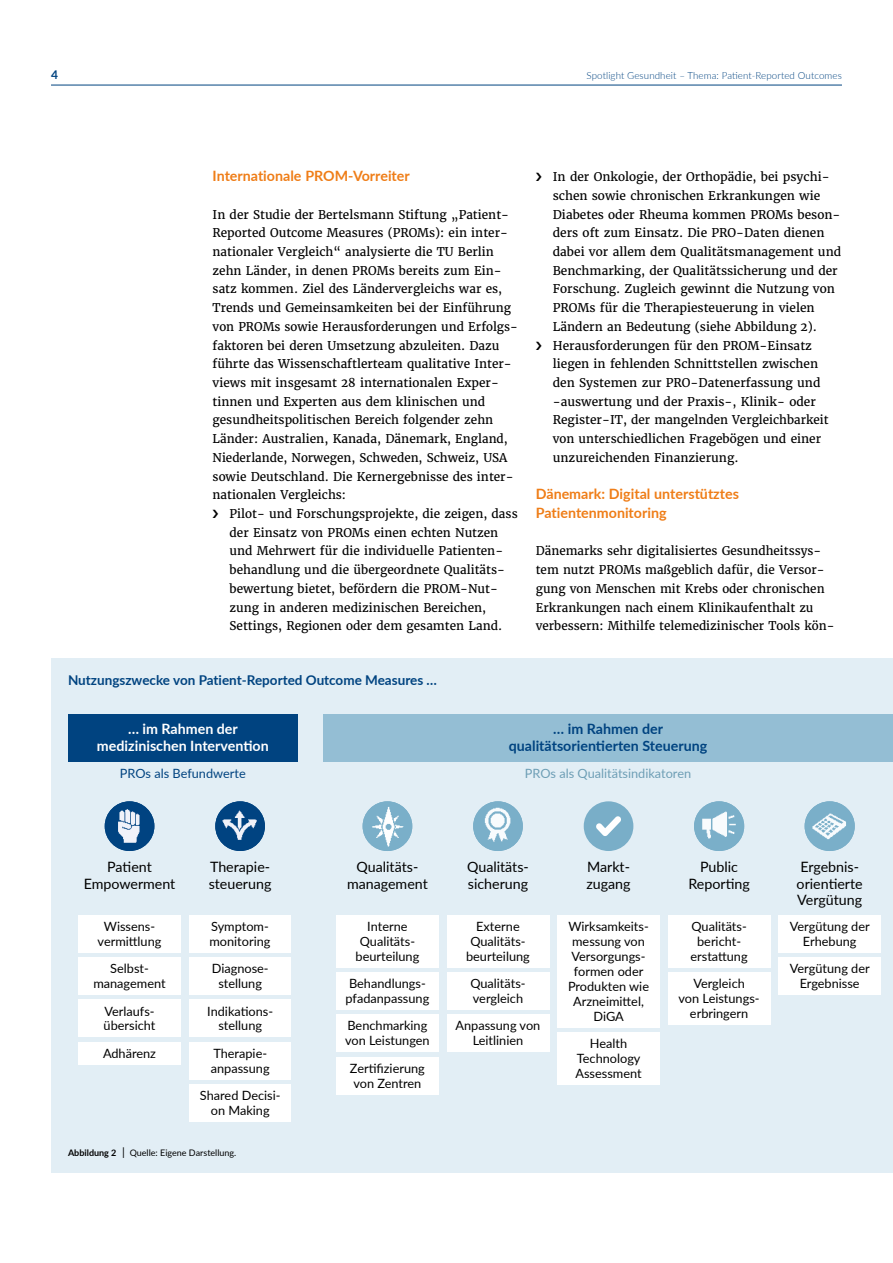
<style>
.page{position:relative;width:893px;height:1263px;background:#fff}
.page>*{position:absolute;margin:0;border:0;box-sizing:border-box;transform-origin:0 0}
.t1{font:14.25px/16.5px "Lato";color:#000}
.t2{font:700 14.25px/18.8px "Lato";color:#ef7d17}
.t3{font:700 14.25px/17.1px "Lato";color:#004380;text-align:center}
.t4{font:700 14.25px/17.1px "Lato";color:#fff;text-align:center}
.t5{font:700 13.5px "Lato";color:#004380}
.t6{font:12.75px/15px "Lato";color:#000;text-align:center}
.t7{font:12.75px "Lato";color:#6d9eb5}
.t8{font:12.75px "Lato";color:#004380}
.t9{font:12px/18.8px "Merriweather";color:#000}
.t10{font:700 12px "Lato";color:#004380}
.t11{font:300 9.75px "Lato";letter-spacing:.01em;color:#004380}
.t12{font:9px "Lato";color:#000}
.s1{font-weight:700}
.s2{font-size:11.25px}
</style>
<div class="page">
<hr style="left:51px;top:85px;width:791px;height:1px;background:#004380">
<div style="left:51px;top:658px;width:842px;height:515px;background:#e2eef5"></div>
<div style="left:79px;top:915px;width:102px;height:38px;background:#fff"></div>
<div style="left:79px;top:957px;width:102px;height:38px;background:#fff"></div>
<div style="left:79px;top:999px;width:102px;height:38px;background:#fff"></div>
<div style="left:79px;top:1041px;width:102px;height:23px;background:#fff"></div>
<img style="left:105px;top:801px;width:49px;height:50px;border-radius:25px">
<div style="left:189px;top:915px;width:102px;height:38px;background:#fff"></div>
<div style="left:189px;top:957px;width:102px;height:38px;background:#fff"></div>
<div style="left:189px;top:999px;width:102px;height:38px;background:#fff"></div>
<div style="left:189px;top:1041px;width:102px;height:38px;background:#fff"></div>
<div style="left:189px;top:1084px;width:102px;height:38px;background:#fff"></div>
<img style="left:215px;top:801px;width:50px;height:50px;border-radius:25px">
<div style="left:447px;top:915px;width:102px;height:53px;background:#fff"></div>
<div style="left:447px;top:972px;width:102px;height:38px;background:#fff"></div>
<div style="left:447px;top:1014px;width:102px;height:38px;background:#fff"></div>
<img style="left:473px;top:801px;width:50px;height:50px;border-radius:25px">
<div style="left:668px;top:915px;width:102px;height:53px;background:#fff"></div>
<div style="left:668px;top:972px;width:102px;height:53px;background:#fff"></div>
<div style="left:779px;top:915px;width:102px;height:38px;background:#fff"></div>
<div style="left:779px;top:957px;width:102px;height:38px;background:#fff"></div>
<img style="left:694px;top:801px;width:50px;height:50px;border-radius:25px">
<img style="left:805px;top:801px;width:50px;height:50px;border-radius:25px">
<div style="left:557px;top:915px;width:103px;height:113px;background:#fff"></div>
<div style="left:557px;top:1032px;width:103px;height:53px;background:#fff"></div>
<div style="left:584px;top:801px;width:49px;height:50px;background:#79aec8;border-radius:50%"></div>
<svg style="left:596px;top:816px;width:25px;height:20px"></svg>
<div style="left:336px;top:915px;width:102px;height:53px;background:#fff"></div>
<div style="left:336px;top:1014px;width:102px;height:38px;background:#fff"></div>
<div style="left:336px;top:972px;width:102px;height:38px;background:#fff"></div>
<div style="left:336px;top:1056px;width:102px;height:38px;background:#fff"></div>
<img style="left:363px;top:801px;width:49px;height:50px;border-radius:25px">
<div style="left:323px;top:714px;width:570px;height:47px;background:#94bed4"></div>
<div style="left:68px;top:714px;width:230px;height:47px;background:#004380"></div>
<p class="t10" style="left:51px;top:66px;width:8px">4</p>
<p class="t11" style="left:587px;top:69px;width:257px">Spotlight Gesundheit – Thema: Patient-Reported Outcomes</p>
<p class="t2" style="left:213px;top:166px;width:199px">Internationale PROM-Vorreiter</p>
<p class="t9" style="left:213px;top:205px;width:307px">In der Studie der Bertelsmann Stiftung „Patient-Reported Outcome Measures (PROMs): ein inter&shy;nationaler Vergleich“ analysierte die TU Berlin zehn Länder, in denen PROMs bereits zum Ein&shy;satz kommen. Ziel des Ländervergleichs war es, Trends und Gemeinsamkeiten bei der Einführung von PROMs sowie Herausforderungen und Erfolgs&shy;faktoren bei deren Umsetzung abzuleiten. Dazu führte das Wissenschaftlerteam qualitative Inter&shy;views mit insgesamt 28 internationalen Exper&shy;tinnen und Experten aus dem klinischen und gesundheitspolitischen Bereich folgender zehn Länder: Australien, Kanada, Dänemark, England, Niederlande, Norwegen, Schweden, Schweiz, USA sowie Deutschland. Die Kernergebnisse des inter&shy;nationalen Vergleichs:</p>
<p class="t9" style="left:230px;top:504px;width:290px">Pilot- und Forschungsprojekte, die zeigen, dass der Einsatz von PROMs einen echten Nutzen und Mehrwert für die individuelle Patienten&shy;behandlung und die übergeordnete Qualitäts&shy;bewertung bietet, befördern die PROM-Nut&shy;zung in anderen medizinischen Bereichen, Settings, Regionen oder dem gesamten Land.</p>
<p class="t5" style="left:68px;top:670px;width:370px">Nutzungszwecke von Patient-Reported Outcome Measures …</p>
<p class="t9" style="left:553px;top:167px;width:290px">In der Onkologie, der Orthopädie, bei psychi&shy;schen sowie chronischen Erkrankungen wie Diabetes oder Rheuma kommen PROMs beson&shy;ders oft zum Einsatz. Die PRO-Daten dienen dabei vor allem dem Qualitätsmanagement und Benchmarking, der Qualitätssicherung und der Forschung. Zugleich gewinnt die Nutzung von PROMs für die Therapiesteuerung in vielen Ländern an Bedeutung (siehe Abbildung 2).<br>Herausforderungen für den PROM-Einsatz liegen in fehlenden Schnittstellen zwischen den Systemen zur PRO-Datenerfassung und -auswertung und der Praxis-, Klinik- oder Register-IT, der mangelnden Vergleichbarkeit von unterschiedlichen Fragebögen und einer unzureichenden Finanzierung.</p>
<p class="t2" style="left:536px;top:484px;width:205px">Dänemark: Digital unterstütztes<br>Patientenmonitoring</p>
<p class="t9" style="left:536px;top:542px;width:300px">Dänemarks sehr digitalisiertes Gesundheitssys&shy;tem nutzt PROMs maßgeblich dafür, die Versor&shy;gung von Menschen mit Krebs oder chronischen Erkrankungen nach einem Klinikaufenthalt zu verbessern: Mithilfe telemedizinischer Tools kön-</p>
<p class="t4" style="left:97px;top:719px;width:173px">… im Rahmen der medizinischen Intervention</p>
<p class="t8" style="left:120px;top:764px;width:127px">PROs als Befundwerte</p>
<p class="t7" style="left:525px;top:764px;width:168px">PROs als Qualitätsindikatoren</p>
<p class="t3" style="left:509px;top:719px;width:200px">… im Rahmen der qualitätsorientierten Steuerung</p>
<p class="t1" style="left:84px;top:858px;width:93px;text-align:center">Patient<br>Empowerment</p>
<p class="t6" style="left:98px;top:918px;width:65px">Wissens&shy;vermittlung</p>
<p class="t6" style="left:93px;top:961px;width:74px">Selbst&shy;management</p>
<p class="t6" style="left:104px;top:1003px;width:53px;text-align:left">Verlaufs&shy;übersicht</p>
<p class="t6" style="left:103px;top:1045px;width:55px">Adhärenz</p>
<p class="t1" style="left:209px;top:858px;width:64px">Therapie&shy;steuerung</p>
<p class="t1" style="left:467px;top:858px;width:63px">Qualitäts&shy;sicherung</p>
<p class="t6" style="left:466px;top:918px;width:65px">Externe<br>Qualitäts&shy;beurteilung</p>
<p class="t6" style="left:470px;top:976px;width:55px;text-align:left">Qualitäts&shy;vergleich</p>
<p class="t6" style="left:456px;top:1018px;width:86px">Anpassung von<br>Leitlinien</p>
<p class="t1" style="left:347px;top:858px;width:82px;text-align:center">Qualitäts&shy;management</p>
<p class="t6" style="left:356px;top:918px;width:65px">Interne<br>Qualitäts&shy;beurteilung</p>
<p class="t6" style="left:209px;top:918px;width:63px;text-align:left">Symptom&shy;monitoring</p>
<p class="t6" style="left:212px;top:961px;width:58px">Diagnose&shy;stellung</p>
<p class="t6" style="left:207px;top:1003px;width:67px">Indikations&shy;stellung</p>
<p class="t6" style="left:211px;top:1045px;width:60px;text-align:left">Therapie&shy;anpassung</p>
<p class="t6" style="left:200px;top:1087px;width:82px">Shared Decisi&shy;on Making</p>
<p class="t6" style="left:346px;top:976px;width:85px;text-align:left">Behandlungs&shy;pfadanpassung</p>
<p class="t6" style="left:345px;top:1018px;width:86px;text-align:left">Benchmarking von Leistungen</p>
<p class="t6" style="left:350px;top:1060px;width:76px;text-align:left">Zertifizierung von Zentren</p>
<p class="t12" style="left:68px;top:1146px;width:170px"><span class="s1">Abbildung 2</span> <span class="s2">|</span> Quelle: Eigene Darstellung.</p>
<p class="t1" style="left:586px;top:858px;width:46px">Markt&shy;zugang</p>
<p class="t6" style="left:568px;top:918px;width:83px">Wirksamkeits&shy;messung von<br>Versorgungs&shy;formen oder<br>Produkten wie<br>Arzneimittel,<br>DiGA</p>
<p class="t6" style="left:575px;top:1035px;width:68px">Health<br>Technology<br>Assessment</p>
<p class="t1" style="left:688px;top:858px;width:63px;text-align:center">Public<br>Reporting</p>
<p class="t1" style="left:797px;top:858px;width:68px">Ergebnis&shy;orientierte<br>Vergütung</p>
<p class="t6" style="left:690px;top:918px;width:59px">Qualitäts&shy;bericht&shy;erstattung</p>
<p class="t6" style="left:679px;top:976px;width:81px">Vergleich<br>von Leistungs&shy;erbringern</p>
<p class="t6" style="left:790px;top:918px;width:81px">Vergütung der<br>Erhebung</p>
<p class="t6" style="left:790px;top:961px;width:81px">Vergütung der<br>Ergebnisse</p>
</div>
